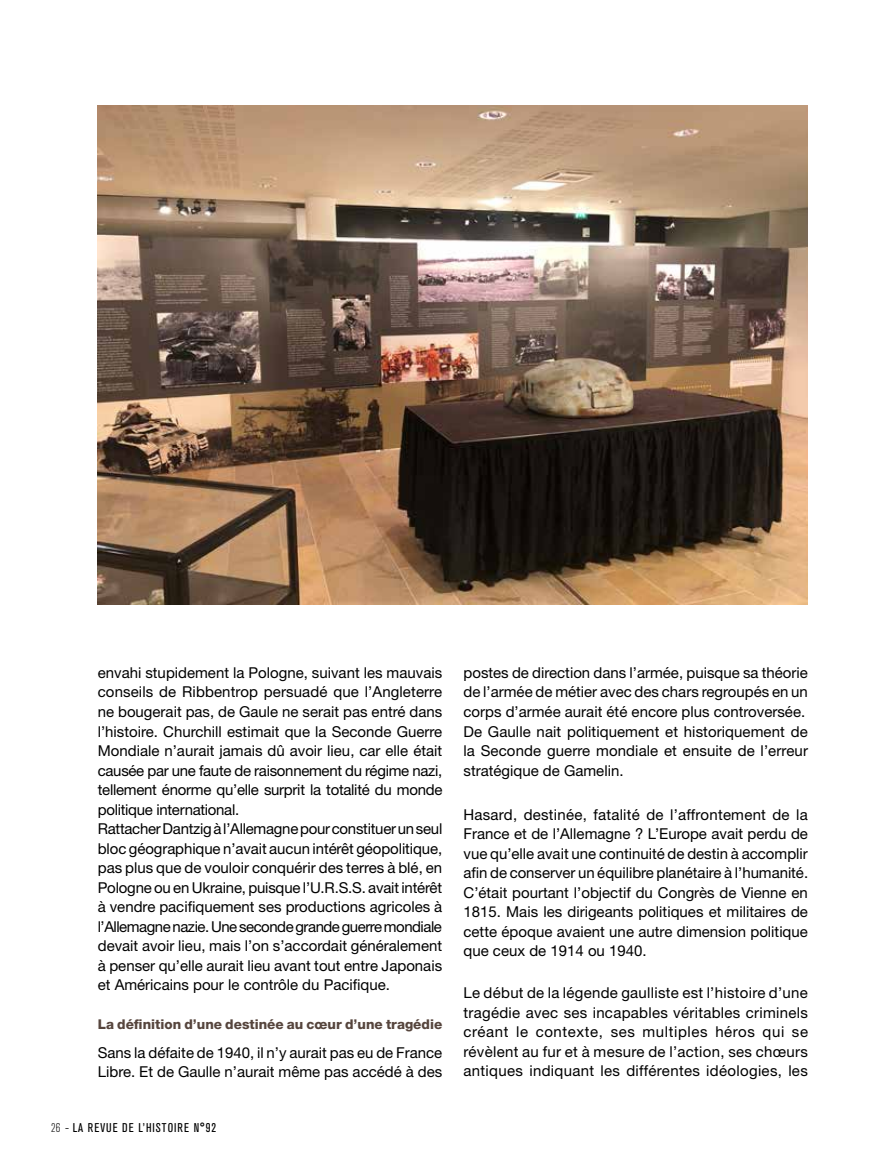
<style>
.page{position:relative;width:893px;height:1170px;background:#fff}
.page>*{position:absolute;margin:0;border:0;box-sizing:border-box;transform-origin:0 0}
.t1{font:15px/19.5px "Helvetica Neue LT Std";color:#000}
.t2{font:800 13.5px "Helvetica Neue LT Std";color:#56453d}
.t3{font:condensed 12.6px "Akzidenz Grotesk BQ";letter-spacing:.08em;color:#000}
.s1{font-weight:300}
.s2{font-family:"Helvetica Neue LT Std";font-weight:300;font-stretch:normal}
</style>
<div class="page">
<img style="left:98px;top:105px;width:710px;height:499px">
<p class="t1" style="left:98px;top:662px;width:346px">envahi stupidement la Pologne, suivant les mauvais conseils de Ribbentrop persuadé que l’Angleterre ne bougerait pas, de Gaule ne serait pas entré dans l’histoire. Churchill estimait que la Seconde Guerre Mondiale n’aurait jamais dû avoir lieu, car elle était causée par une faute de raisonnement du régime nazi, tellement énorme qu’elle surprit la totalité du monde politique international.<br>Rattacher Dantzig à l’Allemagne pour constituer un seul bloc géographique n’avait aucun intérêt géopolitique, pas plus que de vouloir conquérir des terres à blé, en Pologne ou en Ukraine, puisque l’U.R.S.S. avait intérêt à vendre pacifiquement ses productions agricoles à l’Allemagne nazie. Une seconde grande guerre mondiale devait avoir lieu, mais l’on s’accordait généralement à penser qu’elle aurait lieu avant tout entre Japonais et Américains pour le contrôle du Pacifique.</p>
<p class="t2" style="left:98px;top:1016px;width:346px">La définition d’une destinée au cœur d’une tragédie</p>
<p class="t1" style="left:98px;top:1042px;width:346px">Sans la défaite de 1940, il n’y aurait pas eu de France<br>Libre. Et de Gaulle n’aurait même pas accédé à des</p>
<p class="t3" style="left:51px;top:1120px;width:167px"><span class="s1">26</span> <span class="s2">-</span> LA REVUE DE L’HISTOIRE N°92</p>
<p class="t1" style="left:463px;top:662px;width:346px">postes de direction dans l’armée, puisque sa théorie de l’armée de métier avec des chars regroupés en un corps d’armée aurait été encore plus controversée.<br>De Gaulle nait politiquement et historiquement de la Seconde guerre mondiale et ensuite de l’erreur stratégique de Gamelin.</p>
<p class="t1" style="left:463px;top:804px;width:346px;text-align:justify">Hasard, destinée, fatalité de l’affrontement de la France et de l’Allemagne ? L’Europe avait perdu de vue qu’elle avait une continuité de destin à accomplir afin de conserver un équilibre planétaire à l’humanité.<br>C’était pourtant l’objectif du Congrès de Vienne en 1815. Mais les dirigeants politiques et militaires de cette époque avaient une autre dimension politique que ceux de 1914 ou 1940.</p>
<p class="t1" style="left:463px;top:982px;width:346px;text-align:justify">Le début de la légende gaulliste est l’histoire d’une tragédie avec ses incapables véritables criminels créant le contexte, ses multiples héros qui se révèlent au fur et à mesure de l’action, ses chœurs antiques indiquant les différentes idéologies, les</p>
</div>
